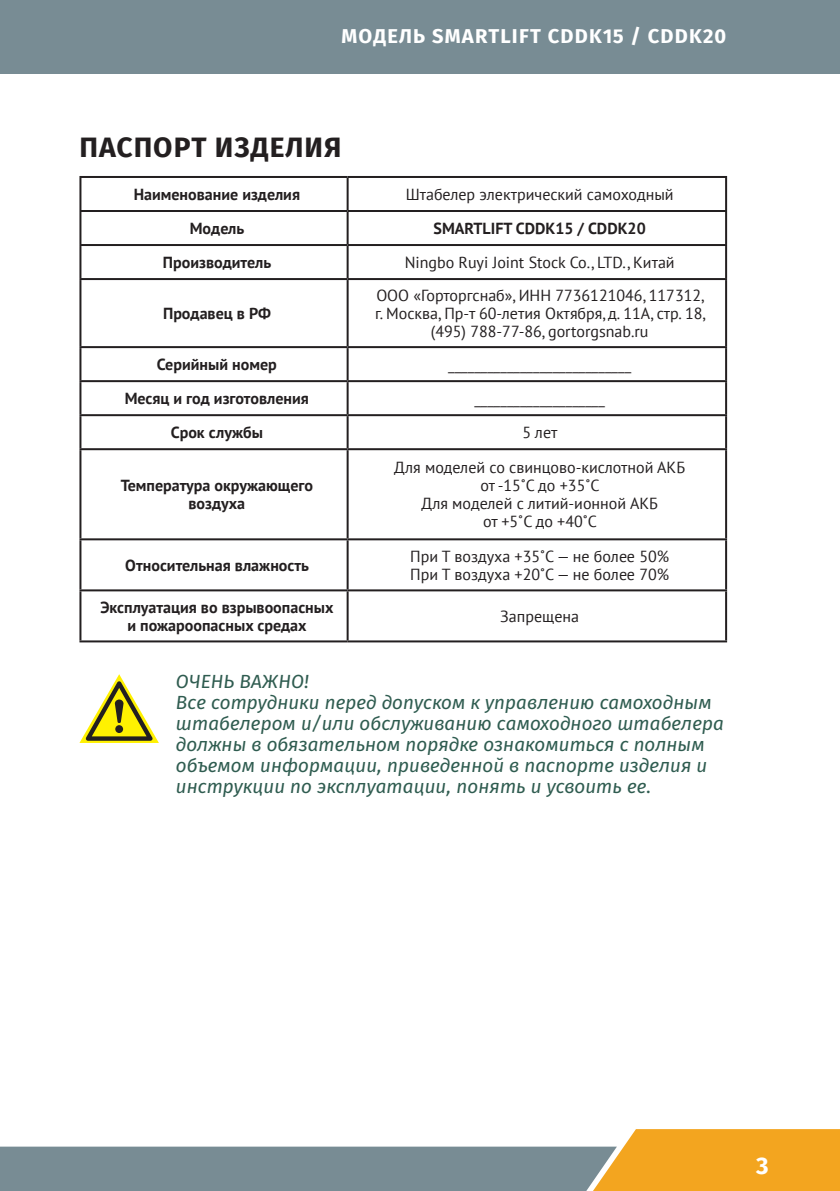
<style>
.page{position:relative;width:840px;height:1191px;background:#fff}
.page>*{position:absolute;margin:0;border:0;box-sizing:border-box;transform-origin:0 0}
.t1{font:700 28px "Fira Sans OT";letter-spacing:.035em;color:#231f20}
.t2{font:700 24px "Fira Sans OT";color:#fff}
.t3{font:700 20px "Fira Sans OT";letter-spacing:.06em;color:#fff}
.t4{font:italic 19px/21px "Fira Sans OT";color:#2f5c50}
.t5{font:16px/18px "PT Sans";color:#231f20;text-align:center}
.t6{font:700 16px/18px "PT Sans";color:#231f20;text-align:center}
</style>
<div class="page">
<div style="left:0;top:0;width:839px;height:74px;background:#788c94"></div>
<svg style="left:0;top:1129px;width:839px;height:62px"></svg>
<hr style="left:79px;top:176px;width:268px;height:2px;background:#231f20">
<hr style="left:79px;top:178px;width:2px;height:32px;background:#231f20">
<hr style="left:347px;top:176px;width:379px;height:2px;background:#231f20">
<hr style="left:346px;top:178px;width:2px;height:32px;background:#231f20">
<hr style="left:724px;top:178px;width:2px;height:32px;background:#231f20">
<hr style="left:79px;top:210px;width:268px;height:2px;background:#231f20">
<hr style="left:79px;top:212px;width:2px;height:32px;background:#231f20">
<hr style="left:347px;top:210px;width:379px;height:2px;background:#231f20">
<hr style="left:346px;top:212px;width:2px;height:32px;background:#231f20">
<hr style="left:724px;top:212px;width:2px;height:32px;background:#231f20">
<hr style="left:79px;top:244px;width:268px;height:2px;background:#231f20">
<hr style="left:79px;top:246px;width:2px;height:32px;background:#231f20">
<hr style="left:347px;top:244px;width:379px;height:2px;background:#231f20">
<hr style="left:346px;top:246px;width:2px;height:32px;background:#231f20">
<hr style="left:724px;top:246px;width:2px;height:32px;background:#231f20">
<hr style="left:79px;top:278px;width:268px;height:2px;background:#231f20">
<hr style="left:79px;top:280px;width:2px;height:66px;background:#231f20">
<hr style="left:347px;top:278px;width:379px;height:2px;background:#231f20">
<hr style="left:346px;top:280px;width:2px;height:66px;background:#231f20">
<hr style="left:724px;top:280px;width:2px;height:66px;background:#231f20">
<hr style="left:79px;top:346px;width:268px;height:2px;background:#231f20">
<hr style="left:79px;top:348px;width:2px;height:32px;background:#231f20">
<hr style="left:347px;top:346px;width:379px;height:2px;background:#231f20">
<hr style="left:346px;top:348px;width:2px;height:32px;background:#231f20">
<hr style="left:724px;top:348px;width:2px;height:32px;background:#231f20">
<hr style="left:79px;top:380px;width:268px;height:2px;background:#231f20">
<hr style="left:79px;top:382px;width:2px;height:32px;background:#231f20">
<hr style="left:347px;top:380px;width:379px;height:2px;background:#231f20">
<hr style="left:346px;top:382px;width:2px;height:32px;background:#231f20">
<hr style="left:724px;top:382px;width:2px;height:32px;background:#231f20">
<hr style="left:79px;top:414px;width:268px;height:2px;background:#231f20">
<hr style="left:79px;top:416px;width:2px;height:32px;background:#231f20">
<hr style="left:347px;top:414px;width:379px;height:2px;background:#231f20">
<hr style="left:346px;top:416px;width:2px;height:32px;background:#231f20">
<hr style="left:724px;top:416px;width:2px;height:32px;background:#231f20">
<hr style="left:79px;top:448px;width:268px;height:2px;background:#231f20">
<hr style="left:79px;top:450px;width:2px;height:88px;background:#231f20">
<hr style="left:347px;top:448px;width:379px;height:2px;background:#231f20">
<hr style="left:346px;top:450px;width:2px;height:88px;background:#231f20">
<hr style="left:724px;top:450px;width:2px;height:88px;background:#231f20">
<hr style="left:79px;top:538px;width:268px;height:2px;background:#231f20">
<hr style="left:79px;top:540px;width:2px;height:49px;background:#231f20">
<hr style="left:347px;top:538px;width:379px;height:2px;background:#231f20">
<hr style="left:346px;top:540px;width:2px;height:49px;background:#231f20">
<hr style="left:724px;top:540px;width:2px;height:49px;background:#231f20">
<hr style="left:79px;top:589px;width:268px;height:2px;background:#231f20">
<hr style="left:79px;top:591px;width:2px;height:49px;background:#231f20">
<hr style="left:347px;top:589px;width:379px;height:2px;background:#231f20">
<hr style="left:346px;top:591px;width:2px;height:49px;background:#231f20">
<hr style="left:724px;top:591px;width:2px;height:49px;background:#231f20">
<hr style="left:79px;top:640px;width:268px;height:2px;background:#231f20">
<hr style="left:347px;top:640px;width:379px;height:2px;background:#231f20">
<svg style="left:79px;top:674px;width:80px;height:69px"></svg>
<p class="t3" style="left:341px;top:22px;width:386px">МОДЕЛЬ SMARTLIFT CDDK15 / CDDK20</p>
<h1 class="t1" style="left:80px;top:127px;width:263px">ПАСПОРТ ИЗДЕЛИЯ</h1>
<p class="t6" style="left:134px;top:185px;width:168px">Наименование изделия</p>
<p class="t5" style="left:405px;top:185px;width:269px">Штабелер электрический самоходный</p>
<p class="t6" style="left:190px;top:219px;width:56px">Модель</p>
<p class="t6" style="left:433px;top:219px;width:213px">SMARTLIFT CDDK15 / CDDK20</p>
<p class="t6" style="left:163px;top:253px;width:110px">Производитель</p>
<p class="t5" style="left:404px;top:253px;width:271px">Ningbo Ruyi Joint Stock Co., LTD., Китай</p>
<p class="t6" style="left:163px;top:304px;width:109px">Продавец в РФ</p>
<p class="t5" style="left:375px;top:286px;width:332px">ООО «Горторгснаб», ИНН 7736121046, 117312, г. Москва, Пр-т 60-летия Октября, д. 11А, стр. 18, (495) 788-77-86, gortorgsnab.ru</p>
<p class="t6" style="left:157px;top:355px;width:121px">Серийный номер</p>
<p class="t6" style="left:125px;top:389px;width:186px">Месяц и год изготовления</p>
<p class="t5" style="left:448px;top:355px;width:184px">____________________________</p>
<p class="t5" style="left:474px;top:389px;width:132px">____________________</p>
<p class="t6" style="left:171px;top:423px;width:94px">Срок службы</p>
<p class="t5" style="left:522px;top:423px;width:37px">5 лет</p>
<p class="t6" style="left:121px;top:476px;width:194px">Температура окружающего воздуха</p>
<p class="t5" style="left:394px;top:458px;width:292px">Для моделей со свинцово-кислотной АКБ от -15˚С до +35˚С<br>Для моделей с литий-ионной АКБ<br>от +5˚С до +40˚С</p>
<p class="t6" style="left:125px;top:556px;width:185px">Относительная влажность</p>
<p class="t5" style="left:410px;top:547px;width:260px;text-align:left">При Т воздуха +35˚С — не более 50%<br>При Т воздуха +20˚С — не более 70%</p>
<p class="t6" style="left:100px;top:598px;width:234px">Эксплуатация во взрывоопасных и пожароопасных средах</p>
<p class="t5" style="left:500px;top:607px;width:80px">Запрещена</p>
<p class="t4" style="left:176px;top:672px;width:549px">ОЧЕНЬ ВАЖНО!<br>Все сотрудники перед допуском к управлению самоходным штабелером и/или обслуживанию самоходного штабелера должны в обязательном порядке ознакомиться с полным объемом информации, приведенной в паспорте изделия и инструкции по эксплуатации, понять и усвоить ее.</p>
<h2 class="t2" style="left:755px;top:1148px;width:14px">3</h2>
</div>
